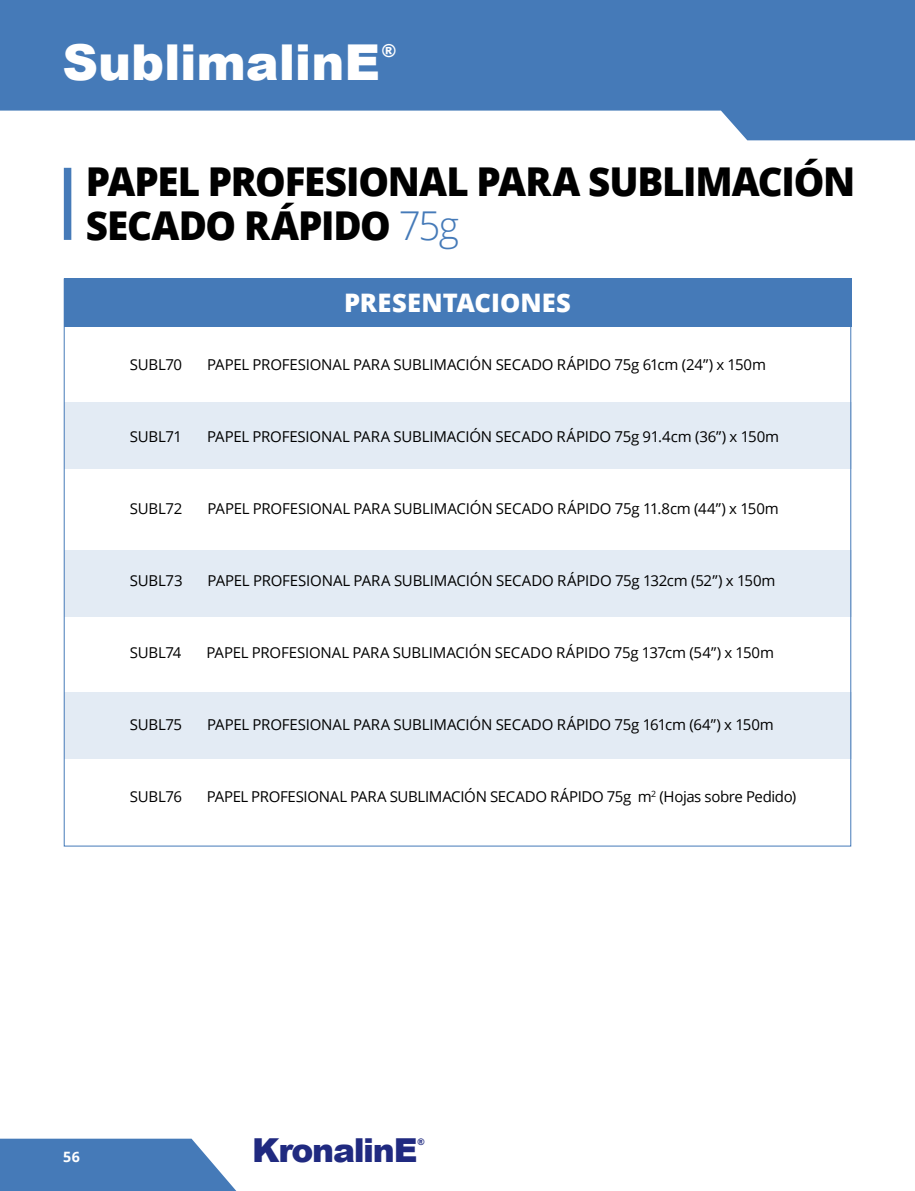
<style>
.page{position:relative;width:915px;height:1191px;background:#fff}
.page>*{position:absolute;margin:0;border:0;box-sizing:border-box;transform-origin:0 0}
.t1{font:900 49.5px "Arial";letter-spacing:-.005em;color:#fff}
.t2{font:800 39.75px/43.5px "Open Sans";letter-spacing:-.03em;color:#000}
.t3{font:900 33px "Arial";letter-spacing:-.04em;color:#202a80}
.t4{font:800 25.5px "Open Sans";color:#fff}
.t5{font:900 17.85px "Arial";color:#fff}
.t6{font:15px "Open Sans";letter-spacing:-.015em;color:#000}
.t7{font:700 14.25px "Open Sans";color:#fff}
.t8{font:900 9px "Arial";color:#202a80}
.s1{font-weight:300;color:#457ab8}
</style>
<div class="page">
<svg style="left:0;top:1138px;width:236px;height:53px;background:#5887bf"></svg>
<svg style="left:0;top:0;width:914px;height:140px;fill:#457ab8"></svg>
<div style="left:64px;top:279px;width:786px;height:48px;background:#457ab8"></div>
<div style="left:64px;top:402px;width:786px;height:67px;background:#e3ebf4"></div>
<div style="left:64px;top:550px;width:786px;height:67px;background:#e3ebf4"></div>
<div style="left:64px;top:692px;width:786px;height:67px;background:#e3ebf4"></div>
<div style="left:64px;top:168px;width:7px;height:72px;background:#457ab8"></div>
<h1 class="t1" style="left:62px;top:26px;width:319px">SublimalinE</h1>
<p class="t5" style="left:382px;top:38px;width:16px">®</p>
<h2 class="t2" style="left:86px;top:158px;width:771px">PAPEL PROFESIONAL PARA SUBLIMACIÓN<br>SECADO RÁPIDO <span class="s1">75g</span></h2>
<h3 class="t4" style="left:344px;top:283px;width:228px">PRESENTACIONES</h3>
<p class="t6" style="left:130px;top:354px;width:54px">SUBL70</p>
<p class="t6" style="left:207px;top:354px;width:560px">PAPEL PROFESIONAL PARA SUBLIMACIÓN SECADO RÁPIDO 75g 61cm (24”) x 150m</p>
<p class="t6" style="left:130px;top:426px;width:54px">SUBL71</p>
<p class="t6" style="left:207px;top:426px;width:573px">PAPEL PROFESIONAL PARA SUBLIMACIÓN SECADO RÁPIDO 75g 91.4cm (36”) x 150m</p>
<p class="t6" style="left:130px;top:498px;width:54px">SUBL72</p>
<p class="t6" style="left:207px;top:498px;width:572px">PAPEL PROFESIONAL PARA SUBLIMACIÓN SECADO RÁPIDO 75g 11.8cm (44”) x 150m</p>
<p class="t6" style="left:130px;top:570px;width:54px">SUBL73</p>
<p class="t6" style="left:207px;top:570px;width:569px">PAPEL PROFESIONAL PARA SUBLIMACIÓN SECADO RÁPIDO 75g 132cm (52”) x 150m</p>
<p class="t6" style="left:130px;top:642px;width:53px">SUBL74</p>
<p class="t6" style="left:206px;top:642px;width:569px">PAPEL PROFESIONAL PARA SUBLIMACIÓN SECADO RÁPIDO 75g 137cm (54”) x 150m</p>
<p class="t6" style="left:130px;top:714px;width:54px">SUBL75</p>
<p class="t6" style="left:207px;top:714px;width:568px">PAPEL PROFESIONAL PARA SUBLIMACIÓN SECADO RÁPIDO 75g 161cm (64”) x 150m</p>
<p class="t6" style="left:130px;top:786px;width:54px">SUBL76</p>
<p class="t6" style="left:207px;top:786px;width:591px">PAPEL PROFESIONAL PARA SUBLIMACIÓN SECADO RÁPIDO 75g m<sup>2</sup> (Hojas sobre Pedido)</p>
<p class="t7" style="left:63px;top:1146px;width:18px">56</p>
<h3 class="t3" style="left:252px;top:1126px;width:167px">KronalinE</h3>
<p class="t8" style="left:417px;top:1135px;width:9px">®</p>
</div>
